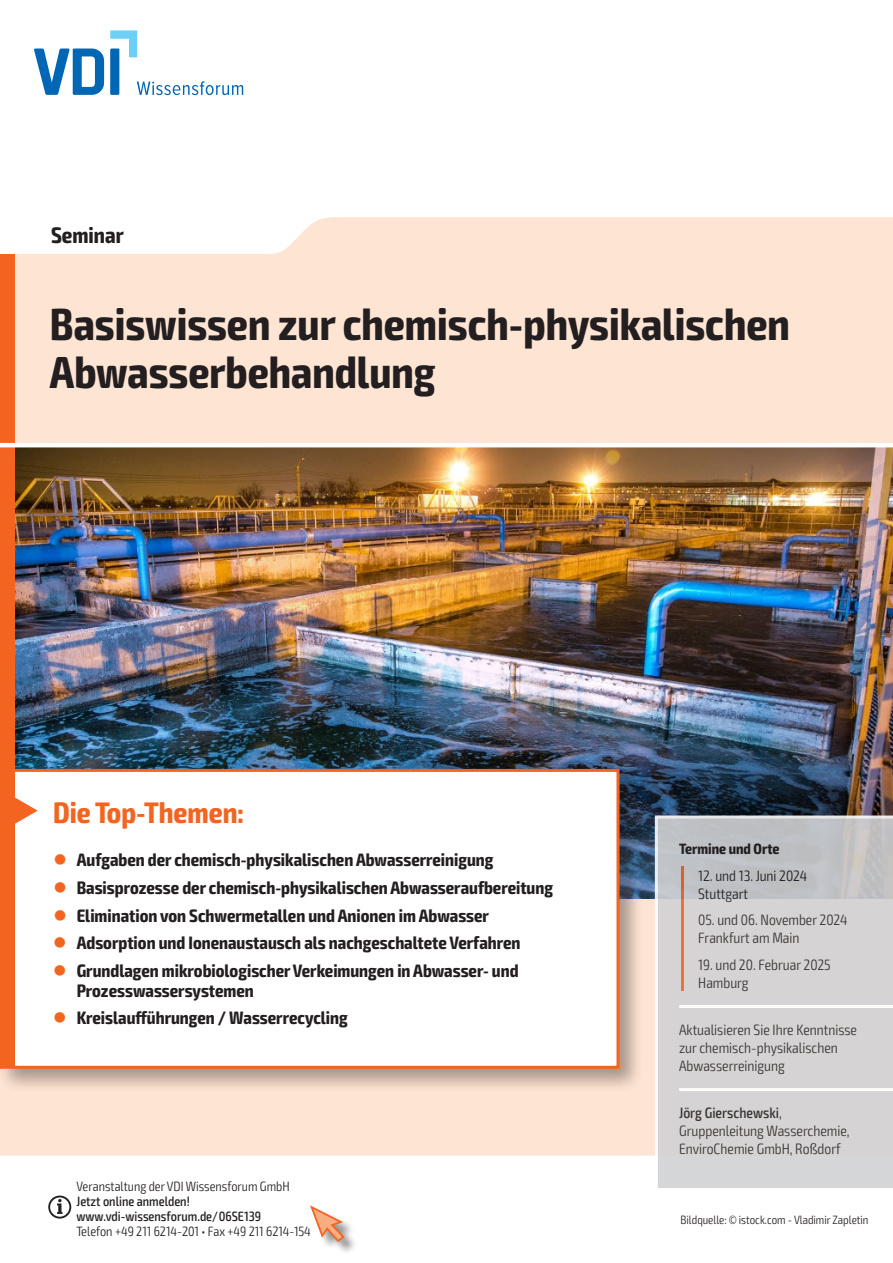
<style>
.page{position:relative;width:893px;height:1263px;background:#fff}
.page>*{position:absolute;margin:0;border:0;box-sizing:border-box;transform-origin:0 0}
.t1{font:700 condensed 45px/48px "Exo 2";color:#231f20}
.t2{font:700 condensed 29.7px "Exo 2";color:#f36421}
.t3{font:700 condensed 22.5px "Exo 2";color:#231f20}
.t4{font:700 condensed 18px/19.5px "Exo 2";color:#231f20}
.t5{font:300 condensed 15px/18px "Exo 2";color:#231f20}
.t6{font:700 condensed 15px "Exo 2";color:#231f20}
.t7{font:300 condensed 13.5px "Exo 2";color:#231f20}
.t8{font:500 condensed 13.5px/15px "Exo 2";color:#231f20}
.t9{font:300 condensed 12px "Exo 2";color:#231f20}
.s1{color:#f36421}
.s2{font-weight:500}
</style>
<div class="page">
<div style="left:0;top:217px;width:893px;height:938px;background:#fee4d2"></div>
<img style="left:14px;top:447px;width:879px;height:451px">
<div style="left:0;top:765px;width:644px;height:328px;background:#231f20;opacity:.4"></div>
<div style="left:2px;top:770px;width:616px;height:297px;background:#fff"></div>
<div style="left:3px;top:772px;width:11px;height:294px;background:#f36421"></div>
<div style="left:0;top:769px;width:619px;height:300px;border:3px solid #f36421"></div>
<svg style="left:14px;top:796px;width:24px;height:29px"></svg>
<div style="left:0;top:254px;width:14px;height:519px;background:#f36421"></div>
<div style="left:311px;top:1206px;width:47px;height:49px;background:#231f20;opacity:.5"></div>
<svg style="left:310px;top:1205px;width:36px;height:38px"></svg>
<hr style="left:0;top:443px;width:893px;height:4px;background:#fff">
<svg style="left:655px;top:815px;width:238px;height:373px;background:#d1d0d0"></svg>
<svg style="left:48px;top:1195px;width:23px;height:23px"></svg>
<svg style="left:34px;top:30px;width:209px;height:65px"></svg>
<p class="t3" style="left:51px;top:221px;width:74px">Seminar</p>
<h1 class="t1" style="left:50px;top:301px;width:741px">Basiswissen zur chemisch-physikalischen<br>Abwasserbehandlung</h1>
<h2 class="t2" style="left:53px;top:794px;width:192px">Die Top-Themen:</h2>
<p class="t4" style="left:53px;top:850px;width:442px"><span class="s1">●</span> Aufgaben der chemisch-physikalischen Abwasserreinigung</p>
<p class="t4" style="left:53px;top:878px;width:501px"><span class="s1">●</span> Basisprozesse der chemisch-physikalischen Abwasseraufbereitung</p>
<p class="t4" style="left:53px;top:906px;width:437px"><span class="s1">●</span> Elimination von Schwermetallen und Anionen im Abwasser</p>
<p class="t4" style="left:53px;top:934px;width:469px"><span class="s1">●</span> Adsorption und Ionenaustausch als nachgeschaltete Verfahren</p>
<p class="t4" style="left:77px;top:961px;width:443px;text-indent:-23px"><span class="s1">●</span> Grundlagen mikrobiologischer Verkeimungen in Abwasser- und<br>Prozesswassersystemen</p>
<p class="t4" style="left:53px;top:1009px;width:296px"><span class="s1">●</span> Kreislaufführungen / Wasserrecycling</p>
<p class="t7" style="left:77px;top:1178px;width:215px">Veranstaltung der VDI Wissensforum GmbH</p>
<p class="t8" style="left:77px;top:1194px;width:186px">Jetzt online anmelden! www.vdi-wissensforum.de/06SE139</p>
<p class="t7" style="left:77px;top:1223px;width:236px">Telefon +49 211 6214-201 • Fax +49 211 6214-154</p>
<p class="t6" style="left:679px;top:840px;width:102px">Termine und Orte</p>
<p class="t5" style="left:698px;top:867px;width:110px">12. und 13. Juni 2024<br>Stuttgart</p>
<p class="t5" style="left:698px;top:911px;width:151px">05. und 06. November 2024<br>Frankfurt am Main</p>
<p class="t5" style="left:698px;top:956px;width:134px">19. und 20. Februar 2025<br>Hamburg</p>
<p class="t5" style="left:679px;top:1021px;width:179px">Aktualisieren Sie Ihre Kenntnisse zur chemisch-physikalischen<br>Abwasserreinigung</p>
<p class="t5" style="left:679px;top:1104px;width:172px"><span class="s2">Jörg Gierschewski</span>,<br>Gruppenleitung Wasserchemie,<br>EnviroChemie GmbH, Roßdorf</p>
<p class="t9" style="left:681px;top:1212px;width:189px">Bildquelle: © istock.com - Vladimir Zapletin</p>
</div>
